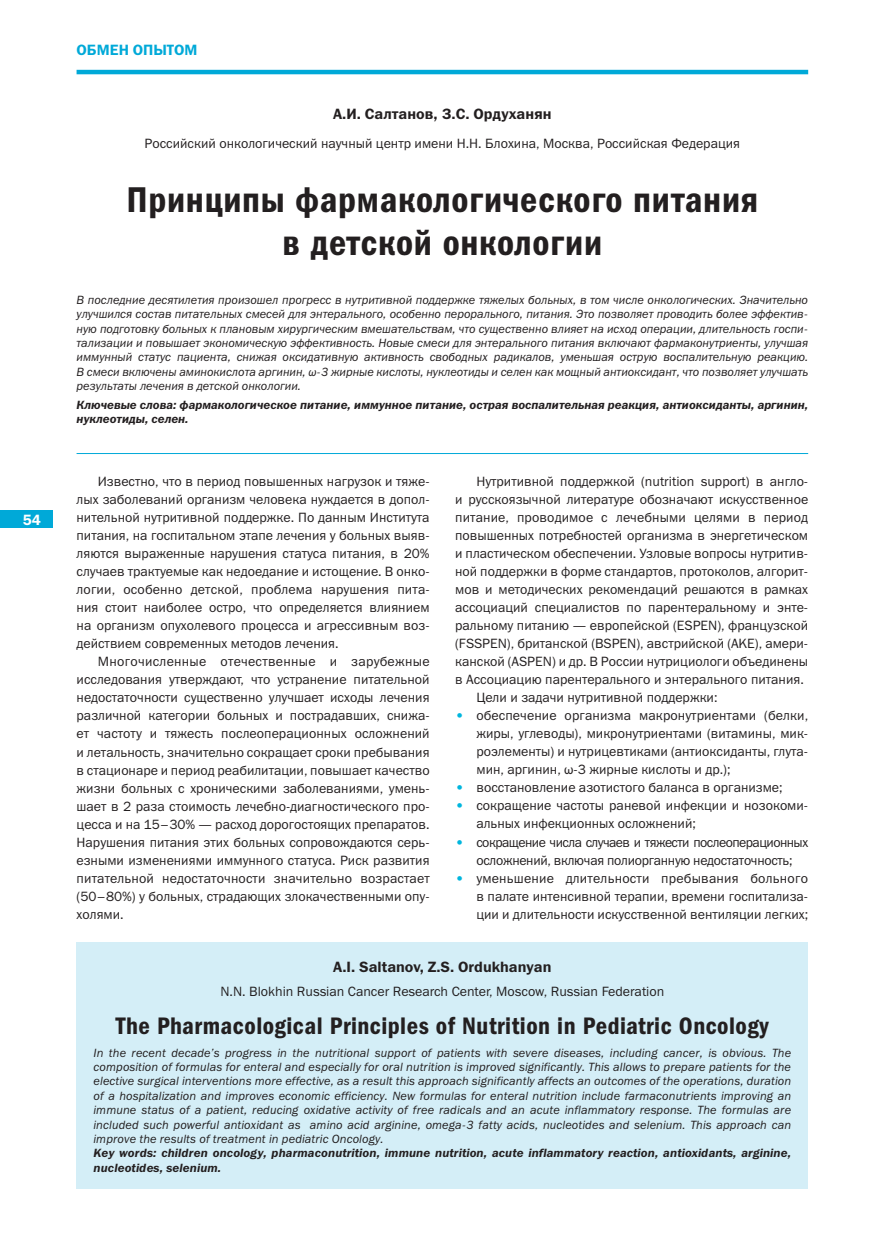
<style>
.page{position:relative;width:872px;height:1234px;background:#fff}
.page>*{position:absolute;margin:0;border:0;box-sizing:border-box;transform-origin:0 0}
.t1{font:36px/43.2px "Franklin Gothic Demi Cond C";letter-spacing:.02em;color:#231f20;text-align:center}
.t2{font:24px "Franklin Gothic Demi Cond C";letter-spacing:.02em;color:#231f20}
.t3{font:15px "Franklin Gothic Demi C";color:#231f20}
.t4{font:15px "Franklin Gothic Demi C";color:#00a9d8}
.t5{font:15px "Franklin Gothic Demi C";color:#fff}
.t6{font:13.5px/18px "Franklin Gothic Book C";color:#231f20;text-align:justify}
.t7{font:13.5px/18px "Franklin Gothic Book C";letter-spacing:-.04em;color:#231f20;text-align:center}
.t8{font:italic 12px/14.4px "Franklin Gothic Book C";letter-spacing:.005em;color:#231f20;text-align:justify}
.t9{font:italic 12px/14.4px "Franklin Gothic Demi C";letter-spacing:.01em;color:#231f20}
.s1{font-family:"Myriad Pro"}
.s2{font-family:"Franklin Gothic Demi C";color:#00b6de}
</style>
<div class="page">
<div style="left:0;top:510px;width:53px;height:17px;background:#00a9d8"></div>
<hr style="left:77px;top:70px;width:731px;height:4px;background:#00a9d8">
<div style="left:77px;top:942px;width:731px;height:246px;background:#d4eef7"></div>
<hr style="left:77px;top:453px;width:731px;height:1px;background:#00a9d8">
<p class="t5" style="left:23px;top:511px;width:20px">54</p>
<p class="t4" style="left:77px;top:41px;width:122px">Обмен опытом</p>
<p class="t3" style="left:333px;top:105px;width:220px">А.И. Салтанов, З.С. Ордуханян</p>
<p class="t6" style="left:144px;top:134px;width:597px">Российский онкологический научный центр имени Н.Н. Блохина, Москва, Российская Федерация</p>
<h1 class="t1" style="left:126px;top:177px;width:633px">Принципы фармакологического питания в детской онкологии</h1>
<p class="t8" style="left:77px;top:292px;width:733px">В последние десятилетия произошел прогресс в нутритивной поддержке тяжелых больных, в том числе онкологических. Значительно улучшился состав питательных смесей для энтерального, особенно перорального, питания. Это позволяет проводить более эффектив&shy;ную подготовку больных к плановым хирургическим вмешательствам, что существенно влияет на исход операции, длительность госпи&shy;тализации и повышает экономическую эффективность. Новые смеси для энтерального питания включают фармаконутриенты, улучшая иммунный статус пациента, снижая оксидативную активность свободных радикалов, уменьшая острую воспалительную реакцию.<br>В смеси включены аминокислота аргинин, <span class="s1">ω</span>-3 жирные кислоты, нуклеотиды и селен как мощный антиоксидант, что позволяет улучшать результаты лечения в детской онкологии.</p>
<p class="t9" style="left:77px;top:397px;width:733px">Ключевые слова: фармакологическое питание, иммунное питание, острая воспалительная реакция, антиоксиданты, аргинин, нуклеотиды, селен.</p>
<p class="t6" style="left:77px;top:472px;width:354px;text-indent:21px">Известно, что в период повышенных нагрузок и тяже&shy;лых заболеваний организм человека нуждается в допол&shy;нительной нутритивной поддержке. По данным Института питания, на госпитальном этапе лечения у больных выяв&shy;ляются выраженные нарушения статуса питания, в 20% случаев трактуемые как недоедание и истощение. В онко&shy;логии, особенно детской, проблема нарушения пита&shy;ния стоит наиболее остро, что определяется влиянием на организм опухолевого процесса и агрессивным воз&shy;действием современных методов лечения.</p>
<p class="t6" style="left:77px;top:652px;width:355px;text-indent:21px">Многочисленные отечественные и зарубежные исследования утверждают, что устранение питательной недостаточности существенно улучшает исходы лечения различной категории больных и пострадавших, снижа&shy;ет частоту и тяжесть послеоперационных осложнений и летальность, значительно сокращает сроки пребывания в стационаре и период реабилитации, повышает качество жизни больных с хроническими заболеваниями, умень&shy;шает в 2 раза стоимость лечебно-диагностического про&shy;цесса и на 15–30% — расход дорогостоящих препаратов.<br>Нарушения питания этих больных сопровождаются серь&shy;езными изменениями иммунного статуса. Риск развития питательной недостаточности значительно возрастает (50–80%) у больных, страдающих злокачественными опу&shy;холями.</p>
<p class="t6" style="left:476px;top:472px;width:333px">Нутритивной поддержкой (nutrition support) в англо-</p>
<p class="t6" style="left:455px;top:490px;width:354px">и русскоязычной литературе обозначают искусственное</p>
<p class="t6" style="left:455px;top:508px;width:354px">питание, проводимое с лечебными целями в период</p>
<p class="t6" style="left:455px;top:526px;width:354px">повышенных потребностей организма в энергетическом</p>
<p class="t6" style="left:455px;top:544px;width:354px">и пластическом обеспечении. Узловые вопросы нутритив-</p>
<p class="t6" style="left:455px;top:562px;width:354px">ной поддержки в форме стандартов, протоколов, алгорит-</p>
<p class="t6" style="left:455px;top:580px;width:354px">мов и методических рекомендаций решаются в рамках</p>
<p class="t6" style="left:455px;top:598px;width:354px">ассоциаций специалистов по парентеральному и энте-</p>
<p class="t6" style="left:455px;top:616px;width:354px">ральному питанию — европейской (ESPEN), французской</p>
<p class="t6" style="left:455px;top:634px;width:354px">(FSSPEN), британской (BSPEN), австрийской (AKE), амери-</p>
<p class="t6" style="left:455px;top:652px;width:354px">канской (ASPEN) и др. В России нутрициологи объединены</p>
<p class="t6" style="left:455px;top:670px;width:350px">в Ассоциацию парентерального и энтерального питания.</p>
<p class="t6" style="left:476px;top:688px;width:243px">Цели и задачи нутритивной поддержки:</p>
<p class="t6" style="left:476px;top:706px;width:333px;text-indent:-21px"><span class="s2">•</span> обеспечение организма макронутриентами (белки, жиры, углеводы), микронутриентами (витамины, мик&shy;роэлементы) и нутрицевтиками (антиоксиданты, глута&shy;мин, аргинин, <span class="s1">ω</span>-3 жирные кислоты и др.);</p>
<p class="t6" style="left:455px;top:778px;width:329px"><span class="s2">•</span> восстановление азотистого баланса в организме;</p>
<p class="t6" style="left:476px;top:796px;width:333px;text-indent:-21px"><span class="s2">•</span> сокращение частоты раневой инфекции и нозокоми&shy;альных инфекционных осложнений;</p>
<p class="t7" style="left:455px;top:832px;width:354px"><span class="s2">•</span> сокращение числа случаев и тяжести послеоперационных осложнений, включая полиорганную недостаточность;</p>
<p class="t6" style="left:476px;top:868px;width:333px;text-indent:-21px"><span class="s2">•</span> уменьшение длительности пребывания больного в палате интенсивной терапии, времени госпитализа&shy;ции и длительности искусственной вентиляции легких;</p>
<p class="t3" style="left:333px;top:957px;width:220px">A.I. Saltanov, Z.S. Ordukhanyan</p>
<p class="t6" style="left:220px;top:982px;width:445px">N.N. Blokhin Russian Cancer Research Center, Moscow, Russian Federation</p>
<h2 class="t2" style="left:116px;top:1011px;width:654px">The Pharmacological Principles of Nutrition in Pediatric Oncology</h2>
<p class="t8" style="left:94px;top:1044px;width:699px">In the recent decade’s progress in the nutritional support of patients with severe diseases, including cancer, is obvious. The composition of formulas for enteral and especially for oral nutrition is improved significantly. This allows to prepare patients for the elective surgical interventions more effective, as a result this approach significantly affects an outcomes of the operations, duration of a hospitalization and improves economic efficiency. New formulas for enteral nutrition include farmaconutrients improving an immune status of a patient, reducing oxidative activity of free radicals and an acute inflammatory response. The formulas are included such powerful antioxidant as amino acid arginine, omega-3 fatty acids, nucleotides and selenium. This approach can improve the results of treatment in pediatric Oncology.</p>
<p class="t9" style="left:94px;top:1145px;width:699px">Key words: children oncology, pharmaconutrition, immune nutrition, acute inflammatory reaction, antioxidants, arginine, nucleotides, selenium.</p>
</div>
